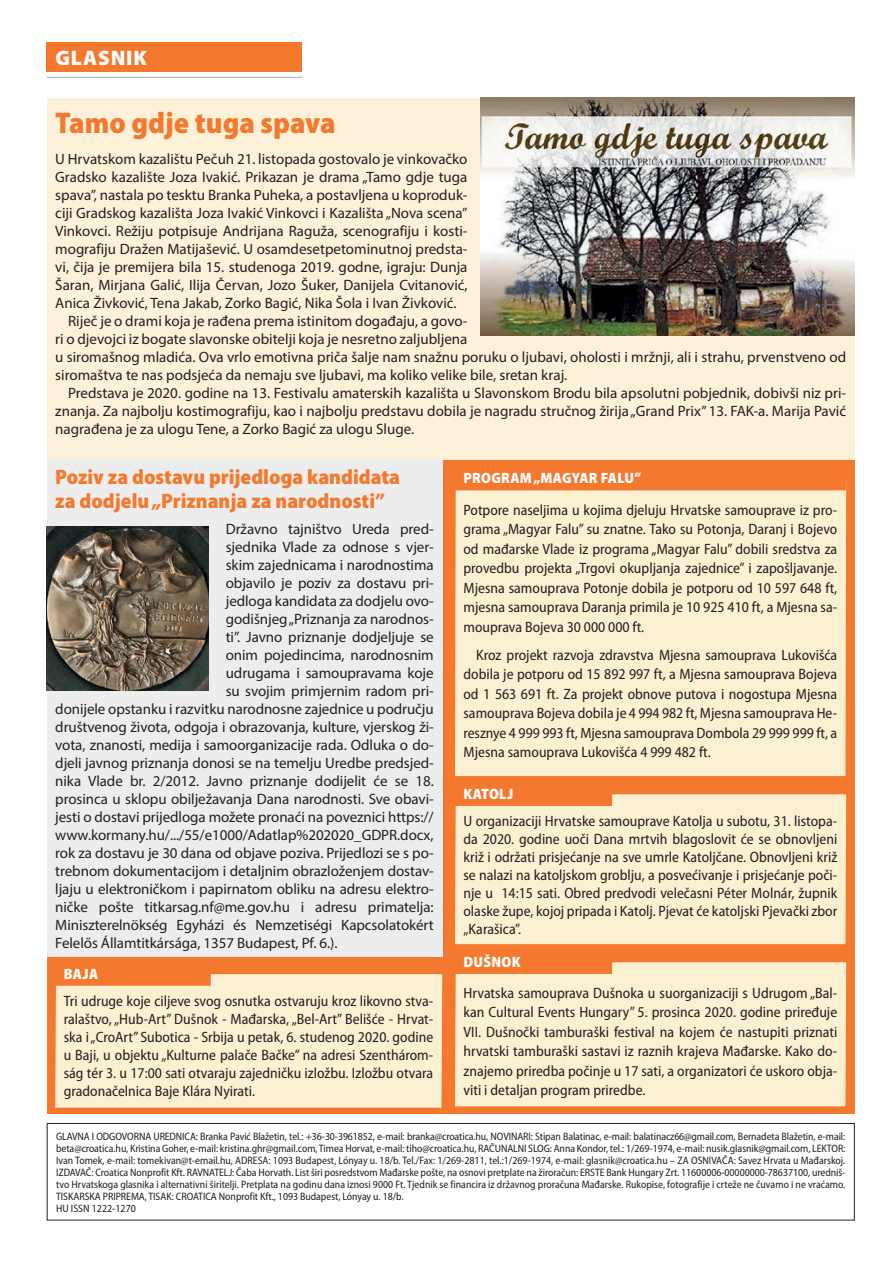
<style>
.page{position:relative;width:893px;height:1263px;background:#fff}
.page>*{position:absolute;margin:0;border:0;box-sizing:border-box;transform-origin:0 0}
.t1{font:900 semi-condensed 30px "Myriad Pro";color:#f4792f}
.t2{font:900 semi-condensed 21px/24px "Myriad Pro";color:#f4792f}
.t3{font:900 21px "Myriad Pro";color:#fff}
.t4{font:15px "Myriad Pro";letter-spacing:-.005em;color:#231f20}
.t5{font:semi-condensed 15px/19.5px "Myriad Pro";color:#231f20;text-align:justify}
.t6{font:900 semi-condensed 15px "Myriad Pro";letter-spacing:.02em;color:#fff}
.t7{font:semi-condensed 10.8px/12px "Myriad Pro";letter-spacing:-.005em;color:#231f20}
</style>
<div class="page">
<div style="left:47px;top:43px;width:255px;height:29px;background:#f4792f"></div>
<hr style="left:47px;top:77px;width:255px;height:1px;background:#a8a9ad">
<div style="left:47px;top:459px;width:808px;height:654px;background:#f4792f"></div>
<svg style="left:46px;top:1123px;width:809px;height:98px"></svg>
<div style="left:47px;top:98px;width:808px;height:361px;background:#fef1d9"></div>
<img style="left:480px;top:98px;width:375px;height:238px">
<div style="left:47px;top:459px;width:395px;height:498px;background:#ecedec"></div>
<img style="left:47px;top:526px;width:162px;height:165px">
<div style="left:455px;top:490px;width:391px;height:286px;background:#fbf0d1"></div>
<div style="left:455px;top:794px;width:391px;height:150px;background:#fbf0d1"></div>
<svg style="left:455px;top:794px;width:157px;height:12px"></svg>
<div style="left:455px;top:962px;width:391px;height:144px;background:#fbf0d1"></div>
<svg style="left:455px;top:962px;width:157px;height:12px"></svg>
<div style="left:55px;top:974px;width:387px;height:134px;background:#fbf0d1"></div>
<svg style="left:55px;top:974px;width:156px;height:12px"></svg>
<h2 class="t3" style="left:55px;top:44px;width:29px">GLASNIK</h2>
<h1 class="t1" style="left:55px;top:103px;width:282px">Tamo gdje tuga spava</h1>
<p class="t4" style="left:55px;top:150px;width:414px">U Hrvatskom kazalištu Pečuh 21. listopada gostovalo je vinkovačko</p>
<p class="t4" style="left:55px;top:168px;width:414px">Gradsko kazalište Joza Ivakić. Prikazan je drama „Tamo gdje tuga</p>
<p class="t4" style="left:55px;top:186px;width:414px">spava”, nastala po tesktu Branka Puheka, a postavljena u koproduk-</p>
<p class="t4" style="left:55px;top:204px;width:414px">ciji Gradskog kazališta Joza Ivakić Vinkovci i Kazališta „Nova scena”</p>
<p class="t4" style="left:55px;top:222px;width:414px">Vinkovci. Režiju potpisuje Andrijana Raguža, scenografiju i kosti-</p>
<p class="t4" style="left:55px;top:240px;width:414px">mografiju Dražen Matijašević. U osamdesetpetominutnoj predsta-</p>
<p class="t4" style="left:55px;top:258px;width:414px">vi, čija je premijera bila 15. studenoga 2019. godne, igraju: Dunja</p>
<p class="t4" style="left:55px;top:276px;width:414px">Šaran, Mirjana Galić, Ilija Červan, Jozo Šuker, Danijela Cvitanović,</p>
<p class="t4" style="left:55px;top:294px;width:403px">Anica Živković, Tena Jakab, Zorko Bagić, Nika Šola i Ivan Živković.</p>
<p class="t4" style="left:68px;top:312px;width:401px">Riječ je o drami koja je rađena prema istinitom događaju, a govo-</p>
<p class="t4" style="left:55px;top:330px;width:414px">ri o djevojci iz bogate slavonske obitelji koja je nesretno zaljubljena</p>
<p class="t4" style="left:55px;top:348px;width:792px">u siromašnog mladića. Ova vrlo emotivna priča šalje nam snažnu poruku o ljubavi, oholosti i mržnji, ali i strahu, prvenstveno od</p>
<p class="t4" style="left:55px;top:366px;width:513px">siromaštva te nas podsjeća da nemaju sve ljubavi, ma koliko velike bile, sretan kraj.</p>
<p class="t4" style="left:68px;top:384px;width:780px">Predstava je 2020. godine na 13. Festivalu amaterskih kazališta u Slavonskom Brodu bila apsolutni pobjednik, dobivši niz pri-</p>
<p class="t4" style="left:55px;top:402px;width:792px">znanja. Za najbolju kostimografiju, kao i najbolju predstavu dobila je nagradu stručnog žirija „Grand Prix” 13. FAK-a. Marija Pavić</p>
<p class="t4" style="left:55px;top:420px;width:360px">nagrađena je za ulogu Tene, a Zorko Bagić za ulogu Sluge.</p>
<h2 class="t2" style="left:55px;top:464px;width:346px">Poziv za dostavu prijedloga kandidata za dodjelu „Priznanja za narodnosti”</h2>
<p class="t4" style="left:226px;top:520px;width:209px">Državno tajništvo Ureda pred-</p>
<p class="t4" style="left:226px;top:538px;width:209px">sjednika Vlade za odnose s vjer-</p>
<p class="t4" style="left:226px;top:556px;width:209px">skim zajednicama i narodnostima</p>
<p class="t4" style="left:226px;top:574px;width:209px">objavilo je poziv za dostavu pri-</p>
<p class="t4" style="left:226px;top:592px;width:209px">jedloga kandidata za dodjelu ovo-</p>
<p class="t4" style="left:226px;top:610px;width:209px">godišnjeg „Priznanja za narodnos-</p>
<p class="t4" style="left:226px;top:628px;width:209px">ti”. Javno priznanje dodjeljuje se</p>
<p class="t4" style="left:226px;top:646px;width:209px">onim pojedincima, narodnosnim</p>
<p class="t4" style="left:226px;top:664px;width:209px">udrugama i samoupravama koje</p>
<p class="t4" style="left:226px;top:682px;width:209px">su svojim primjernim radom pri-</p>
<p class="t4" style="left:55px;top:700px;width:380px">donijele opstanku i razvitku narodnosne zajednice u području</p>
<p class="t4" style="left:55px;top:718px;width:380px">društvenog života, odgoja i obrazovanja, kulture, vjerskog ži-</p>
<p class="t4" style="left:55px;top:736px;width:380px">vota, znanosti, medija i samoorganizacije rada. Odluka o do-</p>
<p class="t4" style="left:55px;top:754px;width:380px">djeli javnog priznanja donosi se na temelju Uredbe predsjed-</p>
<p class="t4" style="left:55px;top:772px;width:380px">nika Vlade br. 2/2012. Javno priznanje dodijelit će se 18.</p>
<p class="t4" style="left:55px;top:790px;width:380px">prosinca u sklopu obilježavanja Dana narodnosti. Sve obavi-</p>
<p class="t4" style="left:55px;top:808px;width:380px">jesti o dostavi prijedloga možete pronaći na poveznici https://</p>
<p class="t4" style="left:55px;top:826px;width:380px">www.kormany.hu/.../55/e1000/Adatlap%202020_GDPR.docx,</p>
<p class="t4" style="left:55px;top:844px;width:380px">rok za dostavu je 30 dana od objave poziva. Prijedlozi se s po-</p>
<p class="t4" style="left:55px;top:862px;width:380px">trebnom dokumentacijom i detaljnim obrazloženjem dostav-</p>
<p class="t4" style="left:55px;top:880px;width:380px">ljaju u elektroničkom i papirnatom obliku na adresu elektro-</p>
<p class="t4" style="left:55px;top:898px;width:380px">ničke pošte titkarsag.nf@me.gov.hu i adresu primatelja:</p>
<p class="t4" style="left:55px;top:916px;width:380px">Miniszterelnökség Egyházi és Nemzetiségi Kapcsolatokért</p>
<p class="t4" style="left:55px;top:934px;width:284px">Felelős Államtitkársága, 1357 Budapest, Pf. 6.).</p>
<p class="t6" style="left:463px;top:468px;width:49px">Program</p>
<p class="t6" style="left:534px;top:468px;width:109px">„Magyar Falu”</p>
<p class="t5" style="left:463px;top:500px;width:375px">Potpore naseljima u kojima djeluju Hrvatske samouprave iz pro&shy;grama „Magyar Falu” su znatne. Tako su Potonja, Daranj i Bojevo od mađarske Vlade iz programa „Magyar Falu” dobili sredstva za provedbu projekta „Trgovi okupljanja zajednice” i zapošljavanje.<br>Mjesna samouprava Potonje dobila je potporu od 10 597 648 ft, mjesna samouprava Daranja primila je 10 925 410 ft, a Mjesna sa&shy;mouprava Bojeva 30 000 000 ft.</p>
<p class="t5" style="left:463px;top:645px;width:375px;text-indent:13px">Kroz projekt razvoja zdravstva Mjesna samouprava Lukovišća dobila je potporu od 15 892 997 ft, a Mjesna samouprava Bojeva od 1 563 691 ft. Za projekt obnove putova i nogostupa Mjesna samouprava Bojeva dobila je 4 994 982 ft, Mjesna samouprava He&shy;resznye 4 999 993 ft, Mjesna samouprava Dombola 29 999 999 ft, a Mjesna samouprava Lukovišća 4 999 482 ft.</p>
<p class="t6" style="left:463px;top:784px;width:51px">KATOLJ</p>
<p class="t5" style="left:463px;top:811px;width:375px;line-height:18px">U organizaciji Hrvatske samouprave Katolja u subotu, 31. listopa&shy;da 2020. godine uoči Dana mrtvih blagoslovit će se obnovljeni križ i održati prisjećanje na sve umrle Katoljčane. Obnovljeni križ se nalazi na katoljskom groblju, a posvećivanje i prisjećanje poči&shy;nje u 14:15 sati. Obred predvodi velečasni Péter Molnár, župnik olaske župe, kojoj pripada i Katolj. Pjevat će katoljski Pjevački zbor „Karašica”.</p>
<p class="t6" style="left:64px;top:964px;width:36px">BAJA</p>
<p class="t5" style="left:64px;top:991px;width:371px;line-height:18px">Tri udruge koje ciljeve svog osnutka ostvaruju kroz likovno stva&shy;ralaštvo, „Hub-Art” Dušnok - Mađarska, „Bel-Art” Belišće - Hrvat&shy;ska i „CroArt” Subotica - Srbija u petak, 6. studenog 2020. godine u Baji, u objektu „Kulturne palače Bačke” na adresi Szenthárom&shy;ság tér 3. u 17:00 sati otvaraju zajedničku izložbu. Izložbu otvara gradonačelnica Baje Klára Nyirati.</p>
<p class="t6" style="left:463px;top:952px;width:59px">DUŠNOK</p>
<p class="t5" style="left:463px;top:983px;width:375px">Hrvatska samouprava Dušnoka u suorganizaciji s Udrugom „Bal&shy;kan Cultural Events Hungary” 5. prosinca 2020. godine priređuje VII. Dušnočki tamburaški festival na kojem će nastupiti priznati hrvatski tamburaški sastavi iz raznih krajeva Mađarske. Kako do&shy;znajemo priredba počinje u 17 sati, a organizatori će uskoro obja&shy;viti i detaljan program priredbe.</p>
<p class="t7" style="left:56px;top:1130px;width:791px">GLAVNA I ODGOVORNA UREDNICA: Branka Pavić Blažetin, tel.: +36-30-3961852, e-mail: branka@croatica.hu, NOVINARI: Stipan Balatinac, e-mail: balatinacz66@gmail.com, Bernadeta Blažetin, e-mail: beta@croatica.hu, Kristina Goher, e-mail: kristina.ghr@gmail.com, Timea Horvat, e-mail: tiho@croatica.hu, RAČUNALNI SLOG: Anna Kondor, tel.: 1/269-1974, e-mail: nusik.glasnik@gmail.com, LEKTOR:<br>Ivan Tomek, e-mail: tomekivan@t-email.hu, ADRESA: 1093 Budapest, Lónyay u. 18/b. Tel./Fax: 1/269-2811, tel.:1/269-1974, e-mail: glasnik@croatica.hu – ZA OSNIVAČA: Savez Hrvata u Mađarskoj.<br>IZDAVAČ: Croatica Nonprofit Kft. RAVNATELJ: Čaba Horvath. List širi posredstvom Mađarske pošte, na osnovi pretplate na žiroračun: ERSTE Bank Hungary Zrt. 11600006-00000000-78637100, uredniš&shy;tvo Hrvatskoga glasnika i alternativni širitelji. Pretplata na godinu dana iznosi 9000 Ft. Tjednik se financira iz državnog proračuna Mađarske. Rukopise, fotografije i crteže ne čuvamo i ne vraćamo.<br>TISKARSKA PRIPREMA, TISAK: CROATICA Nonprofit Kft., 1093 Budapest, Lónyay u. 18/b.<br>HU ISSN 1222-1270</p>
</div>
